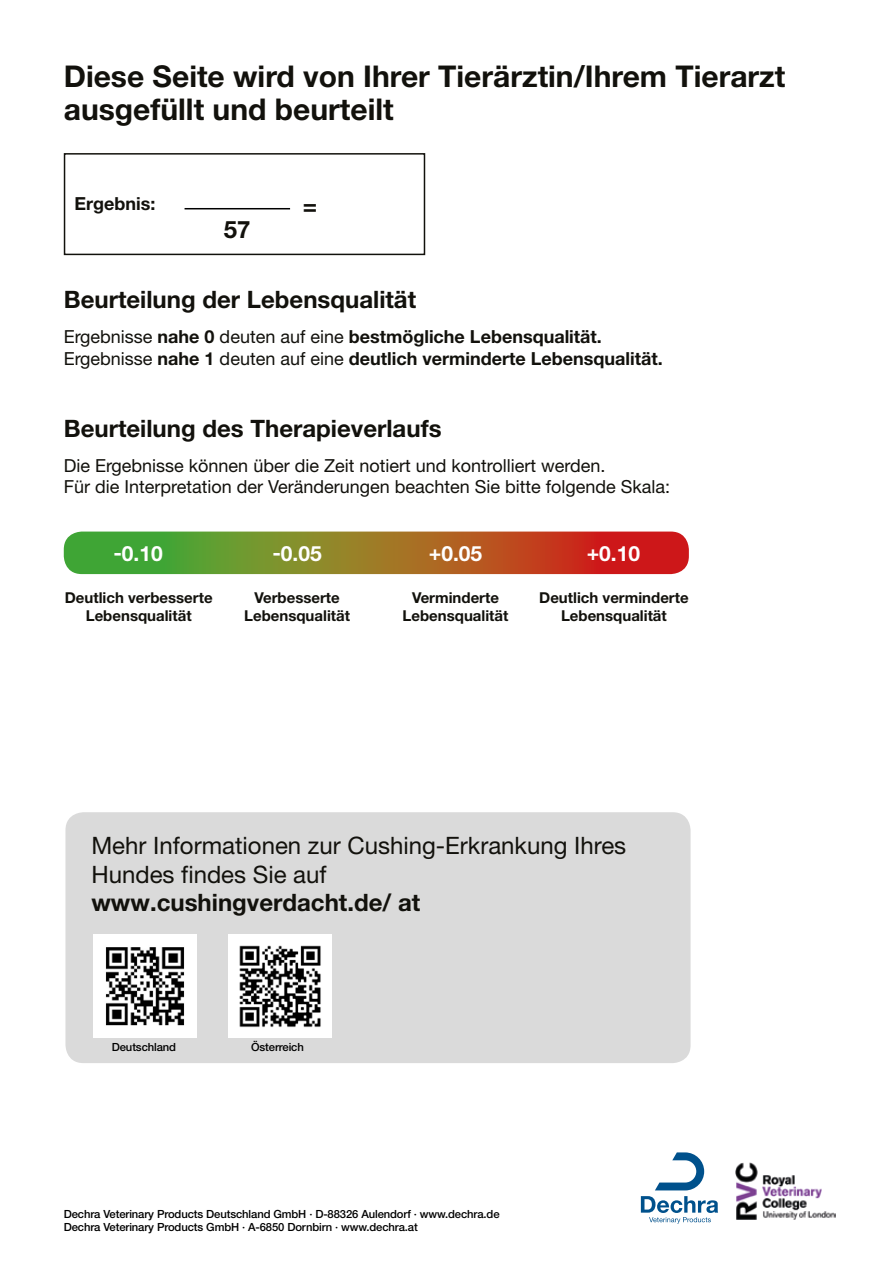
<style>
.page{position:relative;width:893px;height:1263px;background:#fff}
.page>*{position:absolute;margin:0;border:0;box-sizing:border-box;transform-origin:0 0}
.t1{font:700 30px/33px "Helvetica Neue LT";color:#12110c}
.t2{font:24px/28.8px "Helvetica Neue LT Std";color:#12110c}
.t3{font:700 24px "Helvetica Neue LT";color:#12110c}
.t4{font:700 21px "Helvetica Neue LT";color:#fff}
.t5{font:700 18px/21.6px "Helvetica Neue LT";color:#12110c}
.t6{font:18px/21.6px "Helvetica Neue LT";color:#12110c}
.t7{font:700 15px/18px "Helvetica Neue LT";color:#12110c;text-align:center}
.t8{font:500 11.25px/13.5px "Helvetica Neue LT";letter-spacing:-.01em;color:#000}
.s1{font-weight:400}
.s2{font-weight:700}
.s3{font-family:"Helvetica Neue LT";font-weight:700}
</style>
<div class="page">
<div style="left:65px;top:812px;width:626px;height:251px;background:#dadada;border-radius:18px"></div>
<img style="left:93px;top:935px;width:103px;height:103px">
<img style="left:228px;top:935px;width:103px;height:103px">
<svg style="left:655px;top:1152px;width:49px;height:38px"></svg>
<svg style="left:641px;top:1196px;width:77px;height:28px"></svg>
<img style="left:735px;top:1162px;width:101px;height:58px">
<hr style="left:185px;top:208px;width:105px;height:1px;background:#000">
<div style="left:64px;top:153px;width:361px;height:102px;border:2px solid #12110c"></div>
<svg style="left:64px;top:531px;width:625px;height:43px;background:#94702b"></svg>
<h1 class="t1" style="left:64px;top:59px;width:723px">Diese Seite wird von Ihrer Tierärztin/Ihrem Tierarzt ausgefüllt und beurteilt</h1>
<h3 class="t5" style="left:74px;top:192px;width:82px">Ergebnis:</h3>
<h2 class="t3" style="left:303px;top:191px;width:16px">=</h2>
<h2 class="t3" style="left:224px;top:215px;width:28px">57</h2>
<h2 class="t3" style="left:64px;top:285px;width:354px">Beurteilung der Lebensqualität</h2>
<h3 class="t5" style="left:64px;top:325px;width:600px"><span class="s1">Ergebnisse</span> nahe 0 <span class="s1">deuten auf eine</span> bestmögliche Lebensqualität.<br><span class="s1">Ergebnisse</span> nahe 1 <span class="s1">deuten auf eine</span> deutlich verminderte Lebensqualität.</h3>
<h2 class="t3" style="left:64px;top:413px;width:379px">Beurteilung des Therapieverlaufs</h2>
<h3 class="t6" style="left:64px;top:454px;width:608px">Die Ergebnisse können über die Zeit notiert und kontrolliert werden.<br>Für die Interpretation der Veränderungen beachten Sie bitte folgende Skala:</h3>
<h3 class="t4" style="left:113px;top:540px;width:51px">-0.10</h3>
<h3 class="t4" style="left:272px;top:540px;width:51px">-0.05</h3>
<h3 class="t4" style="left:429px;top:540px;width:55px">+0.05</h3>
<h3 class="t4" style="left:587px;top:540px;width:55px">+0.10</h3>
<h3 class="t7" style="left:65px;top:588px;width:149px">Deutlich verbesserte<br>Lebensqualität</h3>
<h3 class="t7" style="left:244px;top:588px;width:107px">Verbesserte<br>Lebensqualität</h3>
<h3 class="t7" style="left:403px;top:588px;width:107px">Verminderte<br>Lebensqualität</h3>
<h3 class="t7" style="left:539px;top:588px;width:151px">Deutlich verminderte<br>Lebensqualität</h3>
<h2 class="t2" style="left:91px;top:830px;width:536px">Mehr Informationen zur Cushing-Erkrankung Ihres<br>Hundes findes Sie auf <span class="s2">www.cushingverdacht.de</span><span class="s3">/ at</span></h2>
<p class="t8" style="left:112px;top:1040px;width:66px">Deutschland</p>
<p class="t8" style="left:251px;top:1040px;width:54px">Österreich</p>
<p class="t8" style="left:64px;top:1207px;width:437px">Dechra Veterinary Products Deutschland GmbH · D-88326 Aulendorf · www.dechra.de<br>Dechra Veterinary Products GmbH · A-6850 Dornbirn · www.dechra.at</p>
</div>
